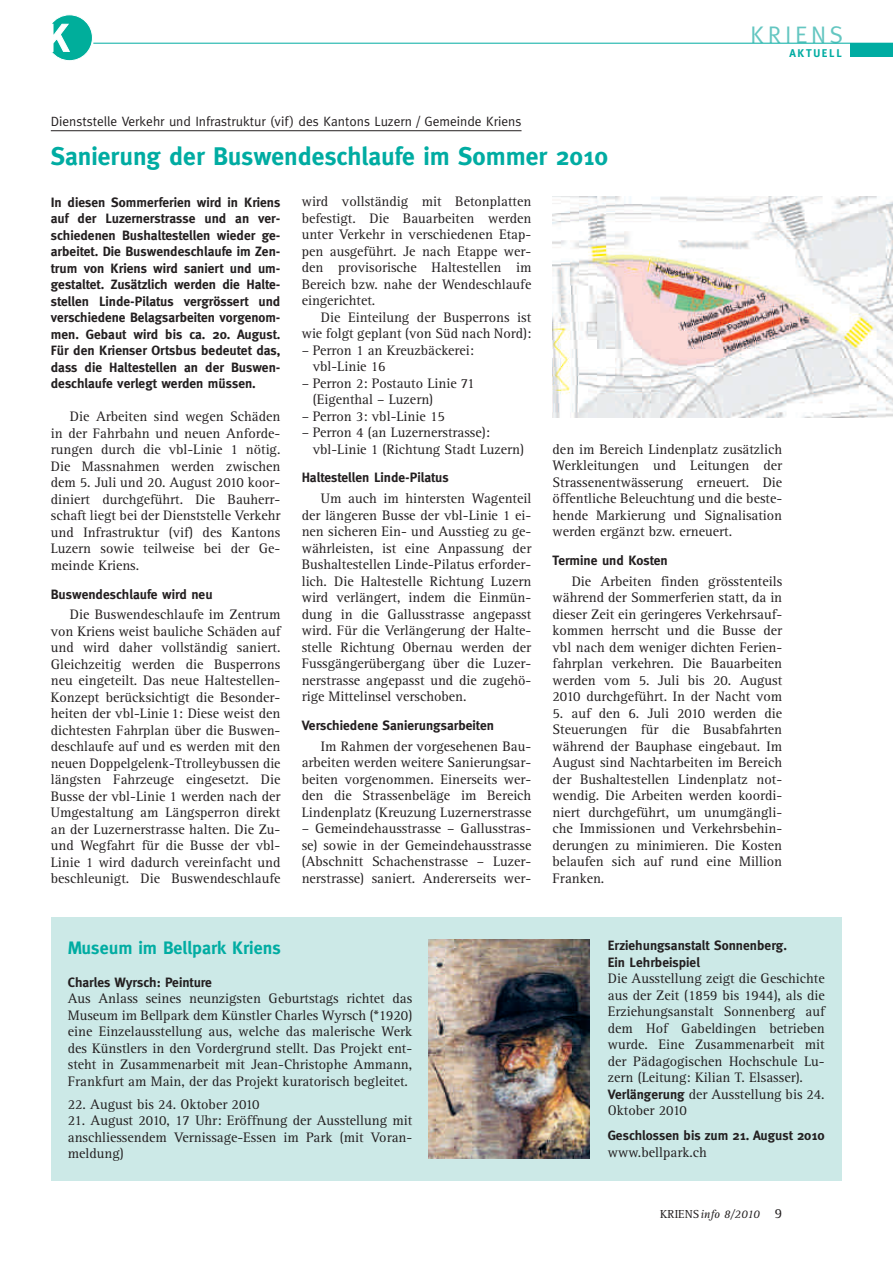
<style>
.page{position:relative;width:893px;height:1263px;background:#fff}
.page>*{position:absolute;margin:0;border:0;box-sizing:border-box;transform-origin:0 0}
.t1{font:700 25.5px "Meta Plus";color:#00aca2}
.t2{font:24px "Meta Plus";letter-spacing:.15em;color:#64c6c1}
.t3{font:700 18px "Meta Plus";color:#00aca2}
.t4{font:14.25px/16.5px "Rotis Serif";color:#231f20;text-align:justify}
.t5{font:700 13.5px/16.5px "Meta Plus";color:#231f20;text-align:justify}
.t6{font:13.5px "Meta Plus";color:#231f20}
.t7{font:italic 12px "Rotis Serif";color:#231f20}
.t8{font:700 11.25px "Meta Plus";letter-spacing:.15em;color:#00aca2}
.s1{font-family:"Meta Plus";font-weight:700;font-size:13.5px}
.s2{font-style:normal}
.s3{font-style:normal;font-size:14.25px}
</style>
<div class="page">
<div style="left:850px;top:43px;width:43px;height:14px;background:#00aca2"></div>
<hr style="left:93px;top:43px;width:800px;height:1px;background:#00aca2">
<hr style="left:51px;top:130px;width:470px;height:1px;background:#231f20">
<svg style="left:52px;top:14px;width:41px;height:47px"></svg>
<div style="left:51px;top:917px;width:791px;height:264px;background:#cce9e7"></div>
<img style="left:428px;top:940px;width:162px;height:218px">
<img style="left:553px;top:196px;width:340px;height:221px">
<h2 class="t2" style="left:750px;top:26px;width:94px">KRIENS</h2>
<p class="t8" style="left:789px;top:48px;width:54px">AKTUELL</p>
<p class="t6" style="left:51px;top:116px;width:472px">Dienststelle Verkehr und Infrastruktur (vif) des Kantons Luzern / Gemeinde Kriens</p>
<h1 class="t1" style="left:51px;top:145px;width:559px">Sanierung der Buswendeschlaufe im Sommer 2010</h1>
<p class="t5" style="left:51px;top:194px;width:231px">In diesen Sommerferien wird in Kriens auf der Luzernerstrasse und an ver&shy;schiedenen Bushaltestellen wieder ge&shy;arbeitet. Die Buswendeschlaufe im Zen&shy;trum von Kriens wird saniert und um&shy;gestaltet. Zusätzlich werden die Halte&shy;stellen Linde-Pilatus vergrössert und verschiedene Belagsarbeiten vorgenom&shy;men. Gebaut wird bis ca. 20. August.<br>Für den Krienser Ortsbus bedeutet das, dass die Haltestellen an der Buswen&shy;deschlaufe verlegt werden müssen.</p>
<p class="t4" style="left:51px;top:410px;width:231px;text-indent:19px">Die Arbeiten sind wegen Schäden in der Fahrbahn und neuen Anforde&shy;rungen durch die vbl-Linie 1 nötig.<br>Die Massnahmen werden zwischen dem 5. Juli und 20. August 2010 koor&shy;diniert durchgeführt. Die Bauherr&shy;schaft liegt bei der Dienststelle Verkehr und Infrastruktur (vif) des Kantons Luzern sowie teilweise bei der Ge&shy;meinde Kriens.</p>
<p class="t5" style="left:51px;top:586px;width:163px">Buswendeschlaufe wird neu</p>
<p class="t4" style="left:51px;top:608px;width:231px;text-indent:19px">Die Buswendeschlaufe im Zentrum von Kriens weist bauliche Schäden auf und wird daher vollständig saniert.<br>Gleichzeitig werden die Busperrons neu eingeteilt. Das neue Haltestellen-Konzept berücksichtigt die Besonder&shy;heiten der vbl-Linie 1: Diese weist den dichtesten Fahrplan über die Buswen&shy;deschlaufe auf und es werden mit den neuen Doppelgelenk-Ttrolleybussen die längsten Fahrzeuge eingesetzt. Die Busse der vbl-Linie 1 werden nach der Umgestaltung am Längsperron direkt an der Luzernerstrasse halten. Die Zu&shy;und Wegfahrt für die Busse der vbl-Linie 1 wird dadurch vereinfacht und beschleunigt. Die Buswendeschlaufe</p>
<p class="t4" style="left:302px;top:195px;width:231px">wird vollständig mit Betonplatten befestigt. Die Bauarbeiten werden unter Verkehr in verschiedenen Etap&shy;pen ausgeführt. Je nach Etappe wer&shy;den provisorische Haltestellen im Bereich bzw. nahe der Wendeschlaufe eingerichtet.</p>
<p class="t4" style="left:302px;top:310px;width:231px;text-align:right">Die Einteilung der Busperrons ist wie folgt geplant (von Süd nach Nord):</p>
<p class="t4" style="left:313px;top:343px;width:163px;text-indent:-11px">– Perron 1 an Kreuzbäckerei: vbl-Linie 16</p>
<p class="t4" style="left:313px;top:376px;width:163px;text-indent:-11px">– Perron 2: Postauto Linie 71 (Eigenthal – Luzern)</p>
<p class="t4" style="left:302px;top:409px;width:145px">– Perron 3: vbl-Linie 15</p>
<p class="t4" style="left:313px;top:426px;width:213px;text-indent:-11px">– Perron 4 (an Luzernerstrasse): vbl-Linie 1 (Richtung Stadt Luzern)</p>
<p class="t5" style="left:302px;top:470px;width:149px">Haltestellen Linde-Pilatus</p>
<p class="t4" style="left:302px;top:492px;width:231px;text-indent:19px">Um auch im hintersten Wagenteil der längeren Busse der vbl-Linie 1 ei&shy;nen sicheren Ein- und Ausstieg zu ge&shy;währleisten, ist eine Anpassung der Bushaltestellen Linde-Pilatus erforder&shy;lich. Die Haltestelle Richtung Luzern wird verlängert, indem die Einmün&shy;dung in die Gallusstrasse angepasst wird. Für die Verlängerung der Halte&shy;stelle Richtung Obernau werden der Fussgängerübergang über die Luzer&shy;nerstrasse angepasst und die zugehö&shy;rige Mittelinsel verschoben.</p>
<p class="t5" style="left:302px;top:718px;width:194px">Verschiedene Sanierungsarbeiten</p>
<p class="t4" style="left:302px;top:739px;width:231px;text-indent:19px">Im Rahmen der vorgesehenen Bau&shy;arbeiten werden weitere Sanierungsar&shy;beiten vorgenommen. Einerseits wer&shy;den die Strassenbeläge im Bereich Lindenplatz (Kreuzung Luzernerstrasse</p>
<p class="t4" style="left:302px;top:822px;width:231px">– Gemeindehausstrasse – Gallusstras&shy;se) sowie in der Gemeindehausstrasse (Abschnitt Schachenstrasse – Luzer&shy;nerstrasse) saniert. Andererseits wer-</p>
<p class="t4" style="left:553px;top:442px;width:231px">den im Bereich Lindenplatz zusätzlich Werkleitungen und Leitungen der Strassenentwässerung erneuert. Die öffentliche Beleuchtung und die beste&shy;hende Markierung und Signalisation werden ergänzt bzw. erneuert.</p>
<p class="t5" style="left:553px;top:553px;width:117px">Termine und Kosten</p>
<p class="t4" style="left:553px;top:574px;width:231px;text-indent:19px">Die Arbeiten finden grösstenteils während der Sommerferien statt, da in dieser Zeit ein geringeres Verkehrsauf&shy;kommen herrscht und die Busse der vbl nach dem weniger dichten Ferien&shy;fahrplan verkehren. Die Bauarbeiten werden vom 5. Juli bis 20. August 2010 durchgeführt. In der Nacht vom</p>
<p class="t4" style="left:553px;top:706px;width:231px">5. auf den 6. Juli 2010 werden die Steuerungen für die Busabfahrten während der Bauphase eingebaut. Im August sind Nachtarbeiten im Bereich der Bushaltestellen Lindenplatz not&shy;wendig. Die Arbeiten werden koordi&shy;niert durchgeführt, um unumgängli&shy;che Immissionen und Verkehrsbehin&shy;derungen zu minimieren. Die Kosten belaufen sich auf rund eine Million Franken.</p>
<p class="t3" style="left:68px;top:940px;width:214px">Museum im Bellpark Kriens</p>
<p class="t5" style="left:68px;top:974px;width:146px">Charles Wyrsch: Peinture</p>
<p class="t4" style="left:68px;top:992px;width:346px">Aus Anlass seines neunzigsten Geburtstags richtet das Museum im Bellpark dem Künstler Charles Wyrsch (*1920) eine Einzelausstellung aus, welche das malerische Werk des Künstlers in den Vordergrund stellt. Das Projekt ent&shy;steht in Zusammenarbeit mit Jean-Christophe Ammann, Frankfurt am Main, der das Projekt kuratorisch begleitet.</p>
<p class="t4" style="left:68px;top:1097px;width:193px">22. August bis 24. Oktober 2010</p>
<p class="t4" style="left:68px;top:1114px;width:346px">21. August 2010, 17 Uhr: Eröffnung der Ausstellung mit anschliessendem Vernissage-Essen im Park (mit Voran&shy;meldung)</p>
<p class="t5" style="left:608px;top:938px;width:181px">Erziehungsanstalt Sonnenberg.<br>Ein Lehrbeispiel</p>
<p class="t4" style="left:608px;top:972px;width:218px;text-align:left">Die Ausstellung zeigt die Geschichte aus der Zeit (1859 bis 1944), als die<br>Erziehungsanstalt Sonnenberg auf dem Hof Gabeldingen betrieben wurde. Eine Zusammenarbeit mit der Pädagogischen Hochschule Lu&shy;zern (Leitung: Kilian T. Elsasser).<br><span class="s1">Verlängerung</span> der Ausstellung bis 24.<br>Oktober 2010</p>
<p class="t5" style="left:608px;top:1128px;width:218px">Geschlossen bis zum 21. August 2010</p>
<p class="t4" style="left:608px;top:1145px;width:101px">www.bellpark.ch</p>
<p class="t7" style="left:660px;top:1209px;width:123px"><span class="s2">KRIENS</span>info 8/2010 <span class="s3">9</span></p>
</div>
